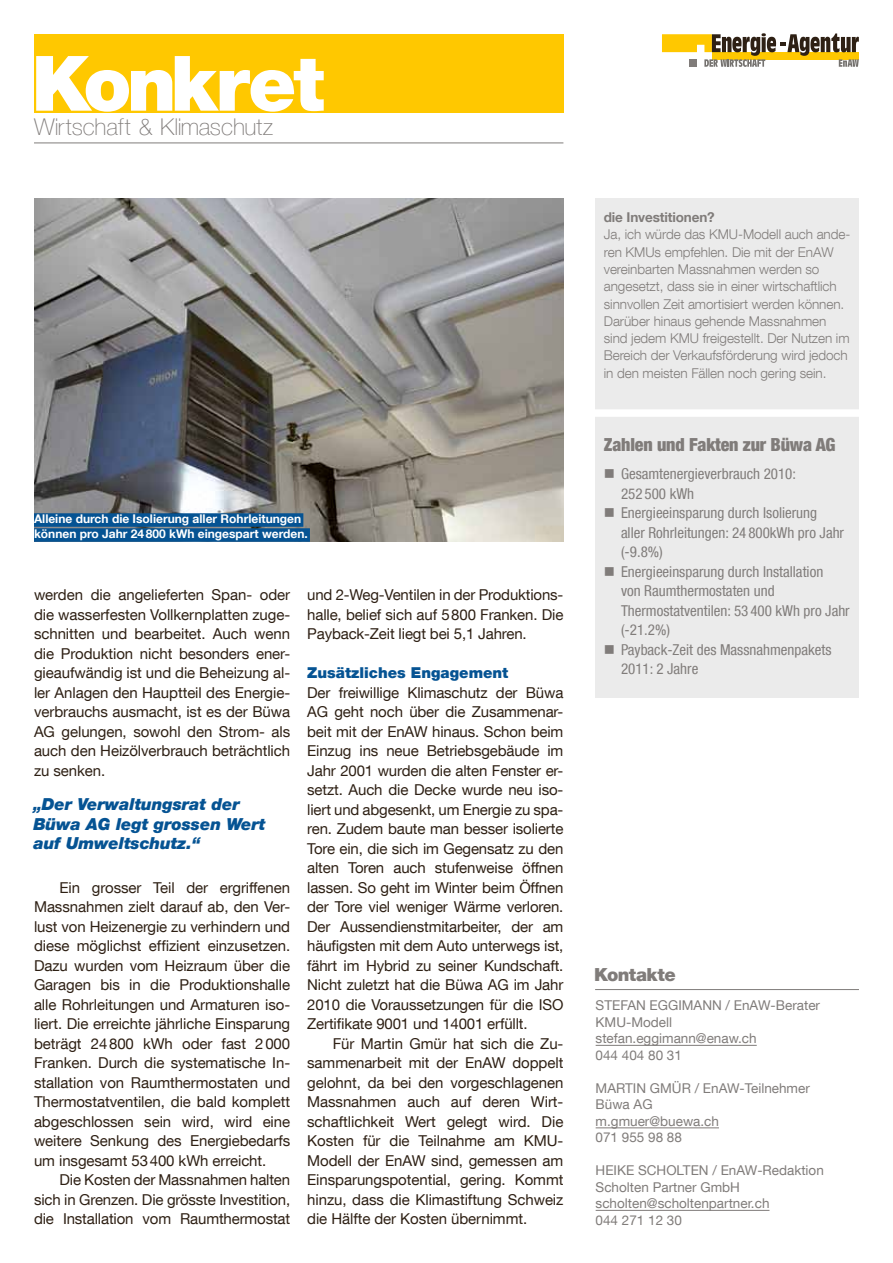
<style>
.page{position:relative;width:893px;height:1263px;background:#fff}
.page>*{position:absolute;margin:0;border:0;box-sizing:border-box;transform-origin:0 0}
.t1{font:900 76.5px "Helvetica Neue LT Com";letter-spacing:-.05em;color:#fff}
.t2{font:100 23.1px "Helvetica Neue LT Com";letter-spacing:-.01em;color:#807c7a}
.t3{font:900 condensed 18px "Helvetica Neue LT Com";letter-spacing:-.01em;color:#807c7a}
.t4{font:900 18px "Helvetica Neue LT Com";letter-spacing:-.02em;color:#807c7a}
.t5{font:italic 900 16.5px/19.5px "Helvetica Neue LT Com";letter-spacing:-.005em;color:#055393}
.t6{font:15px/19.5px "Helvetica Neue LT Com";letter-spacing:-.01em;color:#2e2014;text-align:justify}
.t7{font:condensed 15px/19.5px "Helvetica Neue LT Com";color:#807c7a}
.t8{font:900 15px "Helvetica Neue LT Com";color:#055393}
.t9{font:300 13.5px/17.2px "Helvetica Neue LT Com";letter-spacing:-.005em;color:#807c7a}
.t10{font:13.5px/16.5px "Helvetica Neue LT Com";color:#807c7a}
.t11{font:700 13.5px "Helvetica Neue LT Com";letter-spacing:-.01em;color:#807c7a}
.t12{font:700 12px/15px "Helvetica Neue LT Com";color:#fff}
</style>
<div class="page">
<div style="left:595px;top:198px;width:264px;height:500px;background:#ebebeb"></div>
<img style="left:34px;top:198px;width:529px;height:344px">
<div style="left:34px;top:513px;width:269px;height:14px;background:#055393"></div>
<div style="left:34px;top:528px;width:276px;height:14px;background:#055393"></div>
<hr style="left:595px;top:989px;width:264px;height:1px;background:#807c7a">
<hr style="left:596px;top:1045px;width:161px;height:1px;background:#807c7a">
<hr style="left:596px;top:1127px;width:123px;height:1px;background:#807c7a">
<hr style="left:596px;top:1210px;width:173px;height:1px;background:#807c7a">
<div style="left:588px;top:409px;width:279px;height:8px;background:#fff"></div>
<div style="left:34px;top:34px;width:529px;height:79px;background:#ffc800"></div>
<hr style="left:34px;top:143px;width:529px;height:1px;background:#807c7a">
<svg style="left:662px;top:33px;width:197px;height:34px"></svg>
<h1 class="t1" style="left:31px;top:37px;width:294px">Konkret</h1>
<h2 class="t2" style="left:34px;top:113px;width:241px">Wirtschaft &amp; Klimaschutz</h2>
<p class="t12" style="left:34px;top:511px;width:275px">Alleine durch die Isolierung aller Rohrleitungen können pro Jahr 24800 kWh eingespart werden.</p>
<p class="t6" style="left:34px;top:585px;width:258px">werden die angelieferten Span- oder die wasserfesten Vollkernplatten zuge&shy;schnitten und bearbeitet. Auch wenn die Produktion nicht besonders ener&shy;gieaufwändig ist und die Beheizung al&shy;ler Anlagen den Hauptteil des Energie&shy;verbrauchs ausmacht, ist es der Büwa AG gelungen, sowohl den Strom- als auch den Heizölverbrauch beträchtlich zu senken.</p>
<p class="t5" style="left:33px;top:794px;width:234px">„Der Verwaltungsrat der<br>Büwa AG legt grossen Wert auf Umweltschutz.“</p>
<p class="t6" style="left:34px;top:877px;width:258px;text-indent:26px">Ein grosser Teil der ergriffenen Massnahmen zielt darauf ab, den Ver&shy;lust von Heizenergie zu verhindern und diese möglichst effizient einzusetzen.<br>Dazu wurden vom Heizraum über die Garagen bis in die Produktionshalle alle Rohrleitungen und Armaturen iso&shy;liert. Die erreichte jährliche Einsparung beträgt 24800 kWh oder fast 2000<br>Franken. Durch die systematische In&shy;stallation von Raumthermostaten und Thermostatventilen, die bald komplett abgeschlossen sein wird, wird eine weitere Senkung des Energiebedarfs um insgesamt 53400 kWh erreicht.</p>
<p class="t6" style="left:34px;top:1170px;width:258px;text-indent:26px">Die Kosten der Massnahmen halten sich in Grenzen. Die grösste Investition, die Installation vom Raumthermostat</p>
<p class="t6" style="left:307px;top:585px;width:258px">und 2-Weg-Ventilen in der Produktions&shy;halle, belief sich auf 5800 Franken. Die Payback-Zeit liegt bei 5,1 Jahren.</p>
<p class="t8" style="left:307px;top:664px;width:203px">Zusätzliches Engagement</p>
<p class="t6" style="left:307px;top:682px;width:258px">Der freiwillige Klimaschutz der Büwa AG geht noch über die Zusammenar&shy;beit mit der EnAW hinaus. Schon beim Einzug ins neue Betriebsgebäude im Jahr 2001 wurden die alten Fenster er&shy;setzt. Auch die Decke wurde neu iso&shy;liert und abgesenkt, um Energie zu spa&shy;ren. Zudem baute man besser isolierte Tore ein, die sich im Gegensatz zu den alten Toren auch stufenweise öffnen lassen. So geht im Winter beim Öffnen der Tore viel weniger Wärme verloren.<br>Der Aussendienstmitarbeiter, der am häufigsten mit dem Auto unterwegs ist, fährt im Hybrid zu seiner Kundschaft.<br>Nicht zuletzt hat die Büwa AG im Jahr 2010 die Voraussetzungen für die ISO Zertifikate 9001 und 14001 erfüllt.</p>
<p class="t6" style="left:307px;top:1033px;width:258px;text-indent:26px">Für Martin Gmür hat sich die Zu&shy;sammenarbeit mit der EnAW doppelt gelohnt, da bei den vorgeschlagenen Massnahmen auch auf deren Wirt&shy;schaftlichkeit Wert gelegt wird. Die Kosten für die Teilnahme am KMU-Modell der EnAW sind, gemessen am Einsparungspotential, gering. Kommt hinzu, dass die Klimastiftung Schweiz die Hälfte der Kosten übernimmt.</p>
<p class="t11" style="left:604px;top:209px;width:112px">die Investitionen?</p>
<p class="t9" style="left:604px;top:226px;width:248px">Ja, ich würde das KMU-Modell auch ande&shy;ren KMUs empfehlen. Die mit der EnAW vereinbarten Massnahmen werden so angesetzt, dass sie in einer wirtschaftlich sinnvollen Zeit amortisiert werden können.<br>Darüber hinaus gehende Massnahmen sind jedem KMU freigestellt. Der Nutzen im Bereich der Verkaufsförderung wird jedoch in den meisten Fällen noch gering sein.</p>
<p class="t3" style="left:604px;top:434px;width:223px">Zahlen und Fakten zur Büwa AG</p>
<p class="t7" style="left:621px;top:464px;width:230px">Gesamtenergieverbrauch 2010:<br>252 500 kWh<br>Energieeinsparung durch Isolierung<br>aller Rohrleitungen: 24 800kWh pro Jahr (-9.8%)<br>Energieeinsparung durch Installation<br>von Raumthermostaten und<br>Thermostatventilen: 53 400 kWh pro Jahr (-21.2%)<br>Payback-Zeit des Massnahmenpakets<br>2011: 2 Jahre</p>
<p class="t4" style="left:594px;top:963px;width:83px">kontakte</p>
<p class="t10" style="left:596px;top:997px;width:18px">Stefan</p>
<p class="t10" style="left:650px;top:997px;width:19px">Eggimann</p>
<p class="t10" style="left:726px;top:997px;width:96px">/ EnAW-Berater</p>
<p class="t10" style="left:596px;top:1013px;width:163px">KMU-Modell stefan.eggimann@enaw.ch<br>044 404 80 31</p>
<p class="t10" style="left:596px;top:1079px;width:21px">Martin</p>
<p class="t10" style="left:596px;top:1079px;width:216px;text-indent:54px">Gm ür / EnAW-Teilnehmer<br>Büwa AG<br>m.gmuer@buewa.ch<br>071 955 98 88</p>
<p class="t10" style="left:596px;top:1162px;width:18px">Heike</p>
<p class="t10" style="left:638px;top:1162px;width:54px">Scholten</p>
<p class="t10" style="left:596px;top:1162px;width:230px;text-indent:117px">/ EnAW-Redaktion<br>Scholten Partner GmbH scholten@scholtenpartner.ch<br>044 271 12 30</p>
</div>
